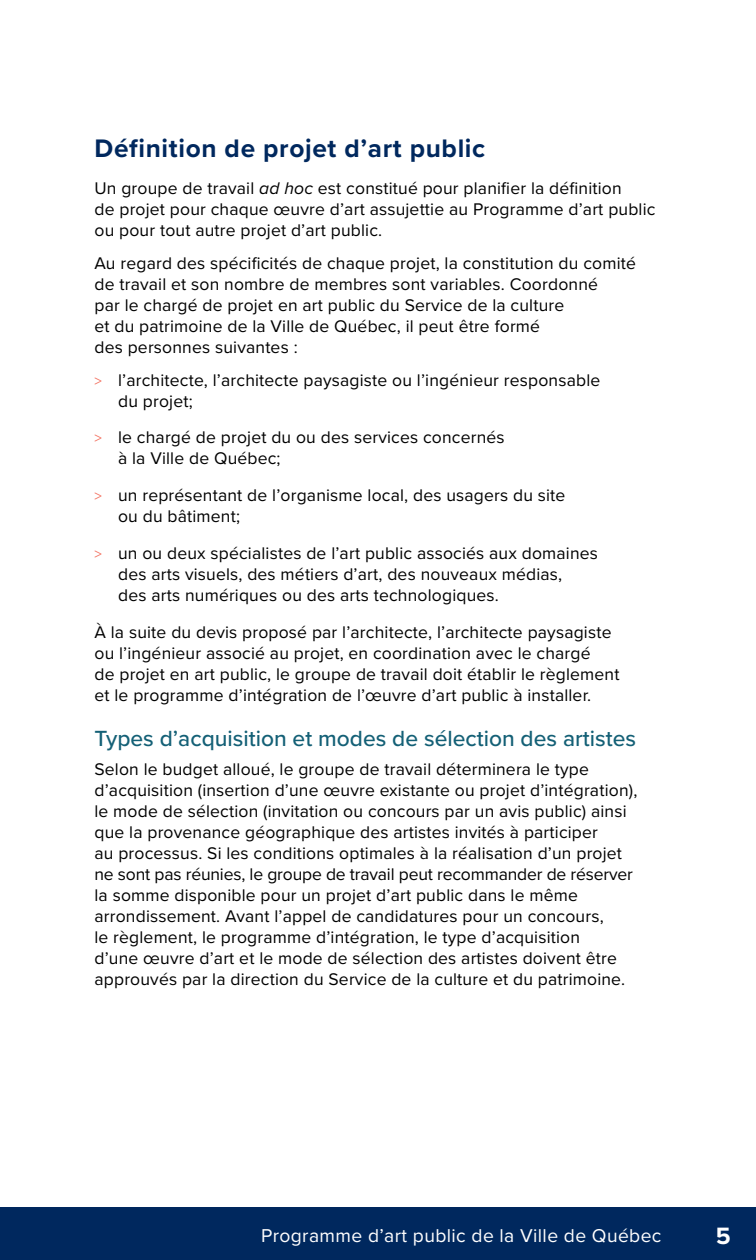
<style>
.page{position:relative;width:756px;height:1260px;background:#fff}
.page>*{position:absolute;margin:0;border:0;box-sizing:border-box;transform-origin:0 0}
.t1{font:700 26.25px "Proxima Nova";letter-spacing:.025em;color:#00285e}
.t2{font:700 24.5px "Proxima Nova";color:#fff}
.t3{font:500 22.75px "Proxima Nova";color:#146076}
.t4{font:19.25px "Proxima Nova";letter-spacing:.02em;color:#fff}
.t5{font:17.5px/21px "Proxima Nova";letter-spacing:.01em;color:#000}
.s1{font-style:italic}
.s2{font-size:14.88px;color:#f37160}
</style>
<div class="page">
<div style="left:0;top:1207px;width:756px;height:53px;background:#00285e"></div>
<h3 class="t1" style="left:94px;top:128px;width:392px">Définition de projet d’art public</h3>
<p class="t5" style="left:94px;top:176px;width:562px">Un groupe de travail <span class="s1">ad hoc</span> est constitué pour planifier la définition<br>de projet pour chaque œuvre d’art assujettie au Programme d’art public ou pour tout autre projet d’art public.</p>
<p class="t5" style="left:94px;top:251px;width:543px">Au regard des spécificités de chaque projet, la constitution du comité de travail et son nombre de membres sont variables. Coordonné<br>par le chargé de projet en art public du Service de la culture<br>et du patrimoine de la Ville de Québec, il peut être formé<br>des personnes suivantes :</p>
<p class="t5" style="left:118px;top:368px;width:484px;text-indent:-24px"><span class="s2">&gt;</span> l’architecte, l’architecte paysagiste ou l’ingénieur responsable du projet;</p>
<p class="t5" style="left:118px;top:426px;width:388px;text-indent:-24px"><span class="s2">&gt;</span> le chargé de projet du ou des services concernés à la Ville de Québec;</p>
<p class="t5" style="left:118px;top:484px;width:449px;text-indent:-24px"><span class="s2">&gt;</span> un représentant de l’organisme local, des usagers du site ou du bâtiment;</p>
<p class="t5" style="left:118px;top:542px;width:481px;text-indent:-24px"><span class="s2">&gt;</span> un ou deux spécialistes de l’art public associés aux domaines des arts visuels, des métiers d’art, des nouveaux médias,<br>des arts numériques ou des arts technologiques.</p>
<p class="t5" style="left:94px;top:620px;width:527px">À la suite du devis proposé par l’architecte, l’architecte paysagiste ou l’ingénieur associé au projet, en coordination avec le chargé<br>de projet en art public, le groupe de travail doit établir le règlement et le programme d’intégration de l’œuvre d’art public à installer.</p>
<h4 class="t3" style="left:94px;top:721px;width:543px">Types d’acquisition et modes de sélection des artistes</h4>
<p class="t5" style="left:94px;top:758px;width:544px">Selon le budget alloué, le groupe de travail déterminera le type d’acquisition (insertion d’une œuvre existante ou projet d’intégration), le mode de sélection (invitation ou concours par un avis public) ainsi que la provenance géographique des artistes invités à participer<br>au processus. Si les conditions optimales à la réalisation d’un projet ne sont pas réunies, le groupe de travail peut recommander de réserver la somme disponible pour un projet d’art public dans le même arrondissement. Avant l’appel de candidatures pour un concours,<br>le règlement, le programme d’intégration, le type d’acquisition<br>d’une œuvre d’art et le mode de sélection des artistes doivent être approuvés par la direction du Service de la culture et du patrimoine.</p>
<p class="t4" style="left:261px;top:1221px;width:402px">Programme d’art public de la Ville de Québec</p>
<p class="t2" style="left:716px;top:1218px;width:16px">5</p>
</div>
